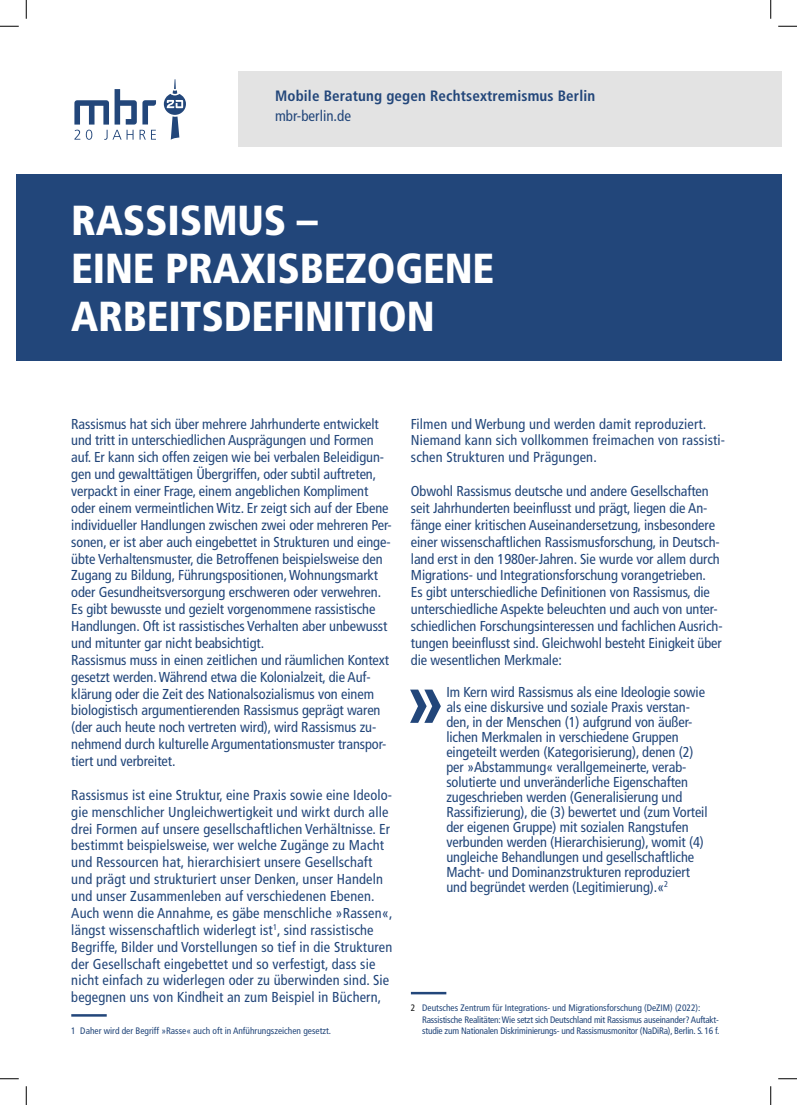
<style>
.page{position:relative;width:797px;height:1105px;background:#fff}
.page>*{position:absolute;margin:0;border:0;box-sizing:border-box;transform-origin:0 0}
.t1{font:700 condensed 80.38px "Frutiger LT Std";color:#22467a}
.t2{font:900 condensed 41.88px "Frutiger LT Std";letter-spacing:-.005em;color:#fff}
.t3{font:700 condensed 15px "Frutiger LT Std";letter-spacing:.01em;color:#22467a}
.t4{font:condensed 15px "Frutiger LT Std";color:#22467a}
.Absatzformat_1{font:condensed 14.38px/16.9px "Frutiger LT Std";letter-spacing:-.005em;color:#22467a}
.t5{font:condensed 9.38px/11.2px "Frutiger LT Std";letter-spacing:-.02em;color:#22467a}
.t6{font:condensed 9.38px "Frutiger LT Std";color:#22467a}
.s1{color:#151616}
</style>
<div class="page">
<div style="left:16px;top:175px;width:765px;height:186px;background:#22467a"></div>
<div style="left:238px;top:71px;width:543px;height:75px;background:#e3e3e3"></div>
<svg style="left:164px;top:79px;width:22px;height:61px"></svg>
<svg style="left:74px;top:89px;width:82px;height:51px"></svg>
<hr style="left:71px;top:1014px;width:36px;height:3px;background:#22467a">
<hr style="left:411px;top:992px;width:35px;height:2px;background:#22467a">
<svg style="left:0;top:25px;width:19px;height:2px"></svg>
<svg style="left:778px;top:25px;width:19px;height:2px"></svg>
<svg style="left:0;top:1078px;width:19px;height:1px"></svg>
<svg style="left:778px;top:1078px;width:19px;height:1px"></svg>
<svg style="left:25px;top:0;width:2px;height:19px"></svg>
<svg style="left:25px;top:1086px;width:2px;height:19px"></svg>
<svg style="left:770px;top:0;width:1px;height:19px"></svg>
<svg style="left:770px;top:1086px;width:1px;height:19px"></svg>
<p class="t3" style="left:275px;top:87px;width:321px">Mobile Beratung gegen Rechtsextremismus Berlin</p>
<p class="t4" style="left:275px;top:108px;width:77px">mbr-berlin.de</p>
<p class="t2" style="left:71px;top:195px;width:248px">RASSISMUS –</p>
<p class="t2" style="left:71px;top:243px;width:424px">EINE PRAXISBEZOGENE</p>
<p class="t2" style="left:71px;top:291px;width:365px">ARBEITSDEFINITION</p>
<p class="Absatzformat_1" style="left:71px;top:415px;width:322px">Rassismus hat sich über mehrere Jahrhunderte entwickelt und tritt in unterschiedlichen Ausprägungen und Formen auf. Er kann sich offen zeigen wie bei verbalen Beleidigun&shy;gen und gewalttätigen Übergriffen, oder subtil auftreten, verpackt in einer Frage, einem angeblichen Kompliment oder einem vermeintlichen Witz. Er zeigt sich auf der Ebene individueller Handlungen zwischen zwei oder mehreren Per&shy;sonen, er ist aber auch eingebettet in Strukturen und einge&shy;übte Verhaltensmuster, die Betroffenen beispielsweise den Zugang zu Bildung, Führungspositionen, Wohnungsmarkt oder Gesundheitsversorgung erschweren oder verwehren.<br>Es gibt bewusste und gezielt vorgenommene rassistische Handlungen. Oft ist rassistisches Verhalten aber unbewusst und mitunter gar nicht beabsichtigt.</p>
<p class="Absatzformat_1" style="left:71px;top:651px;width:319px">Rassismus muss in einen zeitlichen und räumlichen Kontext gesetzt werden. Während etwa die Kolonialzeit, die Auf&shy;klärung oder die Zeit des Nationalsozialismus von einem biologistisch argumentierenden Rassismus geprägt waren (der auch heute noch vertreten wird), wird Rassismus zu&shy;nehmend durch kulturelle Argumentationsmuster transpor&shy;tiert und verbreitet.</p>
<p class="Absatzformat_1" style="left:71px;top:786px;width:323px">Rassismus ist eine Struktur, eine Praxis sowie eine Ideolo&shy;gie menschlicher Ungleichwertigkeit und wirkt durch alle drei Formen auf unsere gesellschaftlichen Verhältnisse. Er bestimmt beispielsweise, wer welche Zugänge zu Macht und Ressourcen hat, hierarchisiert unsere Gesellschaft und prägt und strukturiert unser Denken, unser Handeln und unser Zusammenleben auf verschiedenen Ebenen.<br>Auch wenn die Annahme, es gäbe menschliche »Rassen«, längst wissenschaftlich widerlegt ist<sup>1</sup>, sind rassistische Begriffe, Bilder und Vorstellungen so tief in die Strukturen der Gesellschaft eingebettet und so verfestigt, dass sie nicht einfach zu widerlegen oder zu überwinden sind. Sie begegnen uns von Kindheit an zum Beispiel in Büchern,</p>
<p class="t6" style="left:71px;top:1025px;width:261px">1 Daher wird der Begriff »Rasse« auch oft in Anführungszeichen gesetzt.</p>
<p class="Absatzformat_1" style="left:411px;top:415px;width:316px">Filmen und Werbung und werden damit reproduziert.<br>Niemand kann sich vollkommen freimachen von rassisti&shy;schen Strukturen und Prägungen.</p>
<p class="Absatzformat_1" style="left:411px;top:483px;width:313px">Obwohl Rassismus deutsche und andere Gesellschaften seit Jahrhunderten beeinflusst und prägt, liegen die An&shy;fänge einer kritischen Auseinandersetzung, insbesondere einer wissenschaftlichen Rassismusforschung, in Deutsch&shy;land erst in den 1980er-Jahren. Sie wurde vor allem durch Migrations- und Integrationsforschung vorangetrieben.<br>Es gibt unterschiedliche Definitionen von Rassismus, die unterschiedliche Aspekte beleuchten und auch von unter&shy;schiedlichen Forschungsinteressen und fachlichen Ausrich&shy;tungen beeinflusst sind. Gleichwohl besteht Einigkeit über die wesentlichen Merkmale:</p>
<p class="Absatzformat_1" style="left:446px;top:684px;width:263px;line-height:15px">Im Kern wird Rassismus als eine Ideologie sowie als eine diskursive und soziale Praxis verstan&shy;den, in der Menschen (1) aufgrund von äußer&shy;lichen Merkmalen in verschiedene Gruppen eingeteilt werden (Kategorisierung), denen (2) per »Abstammung« verallgemeinerte, verab&shy;solutierte und unveränderliche Eigenschaften zugeschrieben werden (Generalisierung und Rassifizierung), die (3) bewertet und (zum Vorteil der eigenen Gruppe) mit sozialen Rangstufen verbunden werden (Hierarchisierung), womit (4) ungleiche Behandlungen und gesellschaftliche Macht- und Dominanzstrukturen reproduziert und begründet werden (Legitimierung).«<sup>2</sup></p>
<p class="t1" style="left:404px;top:651px;width:43px">»</p>
<p class="t5" style="left:422px;top:1003px;width:299px;text-indent:-11px"><span class="s1">2</span> Deutsches Zentrum für Integrations- und Migrationsforschung (DeZIM) (2022):<br>Rassistische Realitäten: Wie setzt sich Deutschland mit Rassismus auseinander? Auftakt&shy;studie zum Nationalen Diskriminierungs- und Rassismusmonitor (NaDiRa), Berlin. S. 16 f.</p>
</div>
